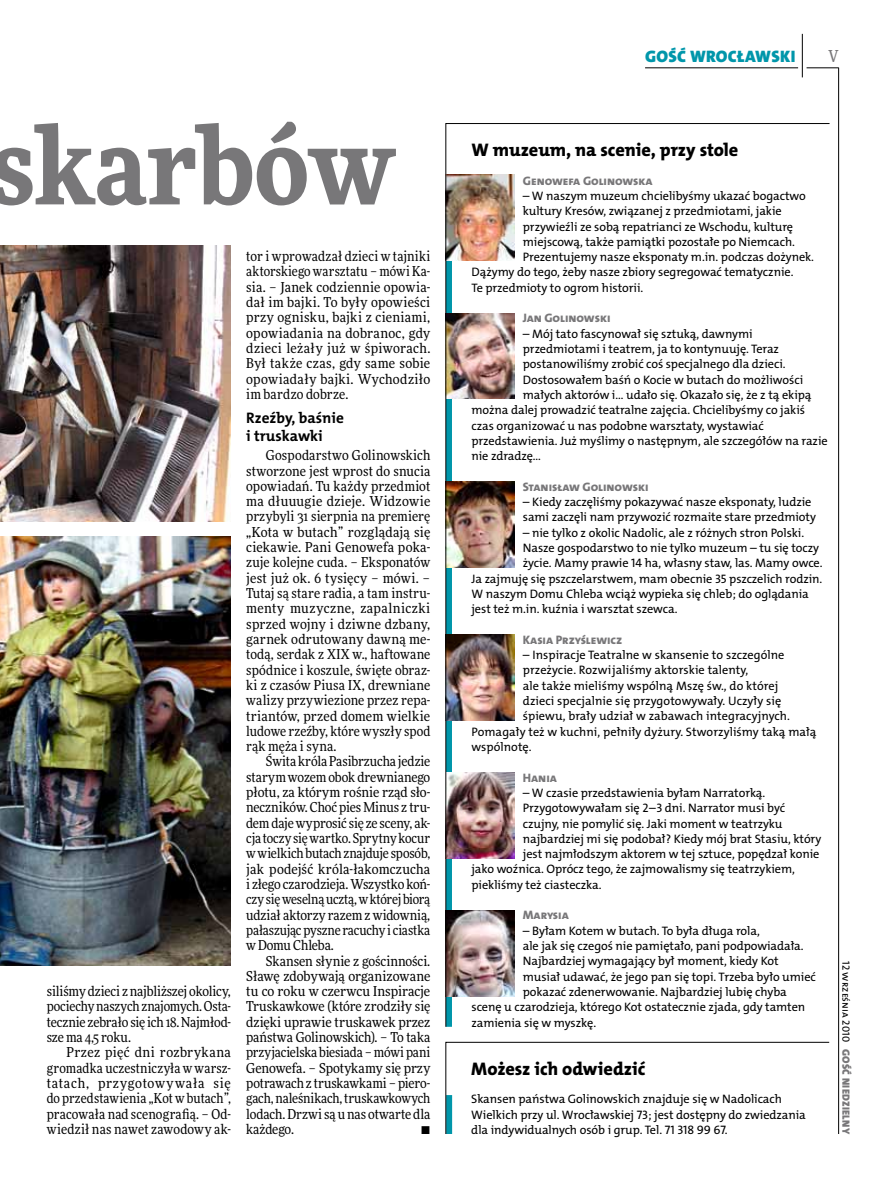
<style>
.page{position:relative;width:893px;height:1191px;background:#fff}
.page>*{position:absolute;margin:0;border:0;box-sizing:border-box;transform-origin:0 0}
.t1{font:900 108px "Freeday Narrow";color:#787779}
.t2{font:18.3px "The Mix HP8 Ex Bld";letter-spacing:-.005em;color:#000}
.t3{font:16.65px "The Mix HP9 Blk";letter-spacing:.02em;color:#0096aa}
.t4{font:500 16.5px "Freeday Narrow";color:#787779;scale:.9 1}
.t5{font:15.3px/17.7px "The Mix HP7 Bld";letter-spacing:.005em;color:#000}
.t6{font:13.65px/15.3px "Freeday Narrow News";letter-spacing:.005em;color:#000;text-align:justify}
.t7{font:12.3px/15.3px "The Mix HP5 Plain";letter-spacing:-.005em;color:#000}
.t8{font:12.3px "The Mix HP8 Ex Bld";letter-spacing:-.005em;color:#787779}
.t9{font:10.5px "The Mix HP9 Blk";letter-spacing:.025em;color:#787779}
.t10{font:10.5px "The Mix HP5 Plain";color:#000}
</style>
<div class="page">
<hr style="left:806px;top:68px;width:33px;height:1px;background:#000">
<hr style="left:645px;top:68px;width:153px;height:1px;background:#000">
<hr style="left:838px;top:68px;width:1px;height:1066px;background:#000">
<hr style="left:802px;top:34px;width:1px;height:43px;background:#000">
<svg style="left:445px;top:1042px;width:385px;height:92px"></svg>
<img style="left:0;top:246px;width:231px;height:275px">
<img style="left:0;top:537px;width:231px;height:428px">
<svg style="left:445px;top:123px;width:385px;height:904px"></svg>
<h1 class="t1" style="left:-11px;top:95px;width:407px">skarbów</h1>
<p class="t6" style="left:47px;top:983px;width:186px">siliśmy dzieci z najbliższej okolicy, pociechy naszych znajomych. Osta&shy;tecznie zebrało się ich 18. Najmłod&shy;sze ma 4,5 roku.</p>
<p class="t6" style="left:47px;top:1044px;width:186px;text-indent:20px">Przez pięć dni rozbrykana gromadka uczestniczyła w warsz&shy;tatach, przygotowywała się do przedstawienia „Kot w butach”, pracowała nad scenografią. – Od&shy;wiedził nas nawet zawodowy ak-</p>
<p class="t6" style="left:246px;top:248px;width:186px">tor i wprowadzał dzieci w tajniki aktorskiego warsztatu – mówi Ka&shy;sia. – Janek codziennie opowia&shy;dał im bajki. To były opowieści przy ognisku, bajki z cieniami, opowiadania na dobranoc, gdy dzieci leżały już w śpiworach.<br>Był także czas, gdy same sobie opowiadały bajki. Wychodziło im bardzo dobrze.</p>
<p class="t5" style="left:246px;top:409px;width:99px">Rzeźby, baśnie i truskawki</p>
<p class="t6" style="left:246px;top:447px;width:186px;text-indent:20px">Gospodarstwo Golinowskich stworzone jest wprost do snucia opowiadań. Tu każdy przedmiot ma dłuuugie dzieje. Widzowie przybyli 31 sierpnia na premierę „Kota w butach” rozglądają się ciekawie. Pani Genowefa poka&shy;zuje kolejne cuda. – Eksponatów jest już ok. 6 tysięcy – mówi. – Tutaj są stare radia, a tam instru&shy;menty muzyczne, zapalniczki sprzed wojny i dziwne dzbany, garnek odrutowany dawną me&shy;todą, serdak z XIX w., haftowane spódnice i koszule, święte obraz&shy;ki z czasów Piusa IX, drewniane walizy przywiezione przez repa&shy;triantów, przed domem wielkie ludowe rzeźby, które wyszły spod rąk męża i syna.</p>
<p class="t6" style="left:246px;top:754px;width:186px;text-indent:20px">Świta króla Pasibrzucha jedzie starym wozem obok drewnianego płotu, za którym rośnie rząd sło&shy;neczników. Choć pies Minus z tru&shy;dem daje wyprosić się ze sceny, ak&shy;cja toczy się wartko. Sprytny kocur w wielkich butach znajduje sposób, jak podejść króla-łakomczucha i złego czarodzieja. Wszystko koń&shy;czy się weselną ucztą, w której biorą udział aktorzy razem z widownią, pałaszując pyszne racuchy i ciastka w Domu Chleba.</p>
<p class="t6" style="left:246px;top:953px;width:186px;text-indent:20px">Skansen słynie z gościnności.<br>Sławę zdobywają organizowane tu co roku w czerwcu Inspiracje Truskawkowe (które zrodziły się dzięki uprawie truskawek przez państwa Golinowskich). – To taka przyjacielska biesiada – mówi pani Genowefa. – Spotykamy się przy potrawach z truskawkami – piero&shy;gach, naleśnikach, truskawkowych lodach. Drzwi są u nas otwarte dla każdego.</p>
<p class="t6" style="left:421px;top:1121px;width:11px">•</p>
<h3 class="t3" style="left:645px;top:46px;width:152px">GOŚĆ WROCŁAWSKI</h3>
<h3 class="t4" style="left:828px;top:46px;width:13px">V</h3>
<h2 class="t2" style="left:471px;top:138px;width:268px">W muzeum, na scenie, przy stole</h2>
<p class="t8" style="left:523px;top:172px;width:131px">Genowefa Golinowska</p>
<p class="t7" style="left:523px;top:188px;width:284px">– W naszym muzeum chcielibyśmy ukazać bogactwo</p>
<p class="t7" style="left:523px;top:203px;width:260px">kultury Kresów, związanej z przedmiotami, jakie</p>
<p class="t7" style="left:523px;top:219px;width:272px">przywieźli ze sobą repatrianci ze Wschodu, kulturę</p>
<p class="t7" style="left:523px;top:234px;width:274px">miejscową, także pamiątki pozostałe po Niemcach.</p>
<p class="t7" style="left:523px;top:249px;width:293px">Prezentujemy nasze eksponaty m.in. podczas dożynek.</p>
<p class="t7" style="left:471px;top:265px;width:323px">Dążymy do tego, żeby nasze zbiory segregować tematycznie.</p>
<p class="t7" style="left:471px;top:280px;width:173px">Te przedmioty to ogrom historii.</p>
<p class="t8" style="left:523px;top:310px;width:89px">Jan Golinowski</p>
<p class="t7" style="left:523px;top:326px;width:231px">– Mój tato fascynował się sztuką, dawnymi</p>
<p class="t7" style="left:523px;top:341px;width:258px">przedmiotami i teatrem, ja to kontynuuję. Teraz</p>
<p class="t7" style="left:523px;top:356px;width:264px">postanowiliśmy zrobić coś specjalnego dla dzieci.</p>
<p class="t7" style="left:523px;top:372px;width:282px">Dostosowałem baśń o Kocie w butach do możliwości</p>
<p class="t7" style="left:523px;top:387px;width:290px">małych aktorów i... udało się. Okazało się, że z tą ekipą</p>
<p class="t7" style="left:471px;top:402px;width:335px">można dalej prowadzić teatralne zajęcia. Chcielibyśmy co jakiś</p>
<p class="t7" style="left:471px;top:418px;width:294px">czas organizować u nas podobne warsztaty, wystawiać</p>
<p class="t7" style="left:471px;top:433px;width:358px">przedstawienia. Już myślimy o następnym, ale szczegółów na razie</p>
<p class="t7" style="left:471px;top:448px;width:71px">nie zdradzę...</p>
<p class="t8" style="left:523px;top:479px;width:127px">Stanisław Golinowski</p>
<p class="t7" style="left:523px;top:494px;width:295px">– Kiedy zaczęliśmy pokazywać nasze eksponaty, ludzie sami zaczęli nam przywozić rozmaite stare przedmioty</p>
<p class="t7" style="left:523px;top:525px;width:283px">– nie tylko z okolic Nadolic, ale z różnych stron Polski.</p>
<p class="t7" style="left:523px;top:540px;width:298px">Nasze gospodarstwo to nie tylko muzeum – tu się toczy</p>
<p class="t7" style="left:523px;top:555px;width:301px">życie. Mamy prawie 14 ha, własny staw, las. Mamy owce.</p>
<p class="t7" style="left:471px;top:571px;width:352px">Ja zajmuję się pszczelarstwem, mam obecnie 35 pszczelich rodzin.</p>
<p class="t7" style="left:471px;top:586px;width:339px">W naszym Domu Chleba wciąż wypieka się chleb; do oglądania</p>
<p class="t7" style="left:471px;top:601px;width:208px">jest też m.in. kuźnia i warsztat szewca.</p>
<p class="t8" style="left:523px;top:632px;width:101px">Kasia Przyślewicz</p>
<p class="t7" style="left:523px;top:647px;width:263px">– Inspiracje Teatralne w skansenie to szczególne</p>
<p class="t7" style="left:523px;top:663px;width:227px">przeżycie. Rozwijaliśmy aktorskie talenty,</p>
<p class="t7" style="left:523px;top:678px;width:257px">ale także mieliśmy wspólną Mszę św., do której</p>
<p class="t7" style="left:523px;top:693px;width:260px">dzieci specjalnie się przygotowywały. Uczyły się</p>
<p class="t7" style="left:523px;top:708px;width:268px">śpiewu, brały udział w zabawach integracyjnych.</p>
<p class="t7" style="left:471px;top:724px;width:346px">Pomagały też w kuchni, pełniły dyżury. Stworzyliśmy taką małą</p>
<p class="t7" style="left:471px;top:739px;width:62px">wspólnotę.</p>
<p class="t8" style="left:523px;top:769px;width:35px">Hania</p>
<p class="t7" style="left:523px;top:785px;width:244px">– W czasie przedstawienia byłam Narratorką.</p>
<p class="t7" style="left:523px;top:800px;width:264px">Przygotowywałam się 2–3 dni. Narrator musi być</p>
<p class="t7" style="left:523px;top:816px;width:261px">czujny, nie pomylić się. Jaki moment w teatrzyku</p>
<p class="t7" style="left:523px;top:831px;width:300px">najbardziej mi się podobał? Kiedy mój brat Stasiu, który</p>
<p class="t7" style="left:523px;top:846px;width:298px">jest najmłodszym aktorem w tej sztuce, popędzał konie</p>
<p class="t7" style="left:471px;top:861px;width:325px">jako woźnica. Oprócz tego, że zajmowalismy się teatrzykiem,</p>
<p class="t7" style="left:471px;top:877px;width:132px">piekliśmy też ciasteczka.</p>
<p class="t8" style="left:523px;top:907px;width:47px">Marysia</p>
<p class="t7" style="left:523px;top:923px;width:238px">– Byłam Kotem w butach. To była długa rola,</p>
<p class="t7" style="left:523px;top:938px;width:282px">ale jak się czegoś nie pamiętało, pani podpowiadała.</p>
<p class="t7" style="left:523px;top:953px;width:257px">Najbardziej wymagający był moment, kiedy Kot</p>
<p class="t7" style="left:523px;top:969px;width:294px">musiał udawać, że jego pan się topi. Trzeba było umieć</p>
<p class="t7" style="left:523px;top:984px;width:266px">pokazać zdenerwowanie. Najbardziej lubię chyba</p>
<p class="t7" style="left:471px;top:999px;width:335px">scenę u czarodzieja, którego Kot ostatecznie zjada, gdy tamten</p>
<p class="t7" style="left:471px;top:1014px;width:126px">zamienia się w myszkę.</p>
<h2 class="t2" style="left:471px;top:1057px;width:176px">Możesz ich odwiedzić</h2>
<p class="t7" style="left:471px;top:1091px;width:336px">Skansen państwa Golinowskich znajduje się w Nadolicach<br>Wielkich przy ul. Wrocławskiej 73; jest dostępny do zwiedzania dla indywidualnych osób i grup. Tel. 71 318 99 67.</p>
<p class="t10" style="left:853px;top:961px;width:83px;rotate:90deg">12 września 2010</p>
<p class="t9" style="left:853px;top:1049px;width:86px;rotate:90deg">GOŚĆ NIEDZIELNY</p>
</div>
